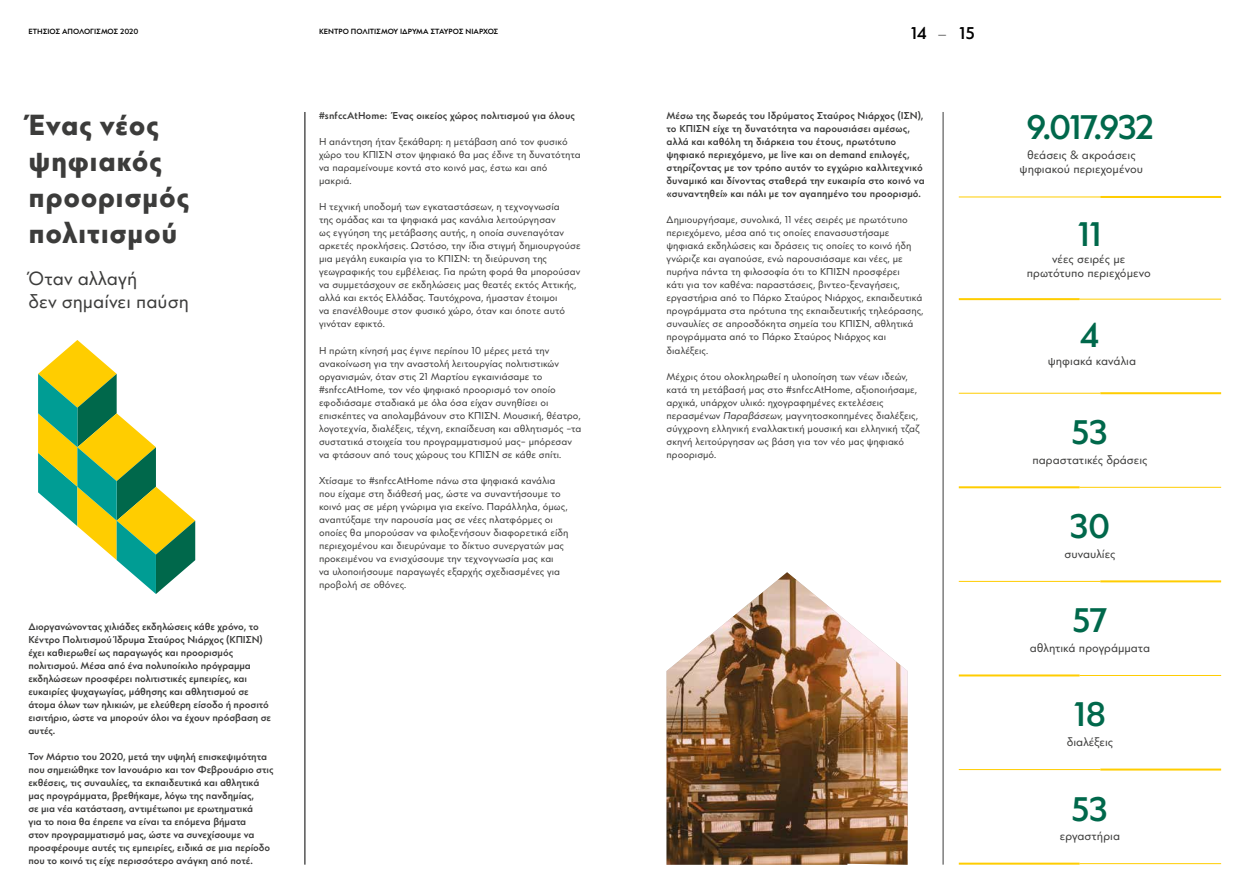
<style>
.page{position:relative;width:1248px;height:893px;background:#fff}
.page>*{position:absolute;margin:0;border:0;box-sizing:border-box;transform-origin:0 0}
.t1{font:500 34px "SNFCC Panoptik";letter-spacing:-.05em;color:#00684b}
.t2{font:700 29px/36px "SNFCC Panoptik";letter-spacing:.02em;color:#3c3c3b}
.t3{font:19px/22.8px "SNFCC Panoptik";color:#3c3c3b}
.t4{font:500 17px "SNFCC Panoptik";color:#000}
.t5{font:11.9px/14.5px "SNFCC Panoptik";color:#3c3c3b;text-align:center}
.t6{font:10px/13px "SNFCC Panoptik";letter-spacing:.005em;color:#3c3c3b}
.t7{font:500 10px/13px "SNFCC Panoptik";color:#3c3c3b}
.t8{font:500 7.5px "SNFCC Panoptik";color:#000}
.s1{font-weight:300;font-size:13px}
.s2{font-style:italic}
</style>
<div class="page">
<hr style="left:304px;top:112px;width:1px;height:753px;background:#000">
<hr style="left:942px;top:112px;width:1px;height:753px;background:#3c3c3b">
<img style="left:666px;top:572px;width:241px;height:293px">
<hr style="left:1100px;top:196px;width:120px;height:2px;background:#ffcd00">
<hr style="left:958px;top:197px;width:142px;height:1px;background:#ffcd00">
<hr style="left:958px;top:298px;width:121px;height:2px;background:#ffcd00">
<hr style="left:1079px;top:299px;width:141px;height:1px;background:#ffcd00">
<hr style="left:1100px;top:392px;width:120px;height:2px;background:#ffcd00">
<hr style="left:958px;top:393px;width:142px;height:1px;background:#ffcd00">
<hr style="left:958px;top:486px;width:121px;height:2px;background:#ffcd00">
<hr style="left:1079px;top:487px;width:141px;height:1px;background:#ffcd00">
<hr style="left:1100px;top:580px;width:120px;height:2px;background:#ffcd00">
<hr style="left:958px;top:581px;width:142px;height:1px;background:#ffcd00">
<hr style="left:958px;top:674px;width:121px;height:2px;background:#ffcd00">
<hr style="left:1079px;top:675px;width:141px;height:1px;background:#ffcd00">
<hr style="left:1100px;top:768px;width:120px;height:2px;background:#ffcd00">
<hr style="left:958px;top:769px;width:142px;height:1px;background:#ffcd00">
<hr style="left:958px;top:863px;width:121px;height:2px;background:#ffcd00">
<hr style="left:1079px;top:863px;width:141px;height:1px;background:#ffcd00">
<svg style="left:38px;top:340px;width:157px;height:254px"></svg>
<p class="t8" style="left:28px;top:27px;width:112px">ΕΤΗΣΙΟΣ ΑΠΟΛΟΓΙΣΜΟΣ 2020</p>
<p class="t8" style="left:319px;top:27px;width:181px">ΚΕΝΤΡΟ ΠΟΛΙΤΙΣΜΟΥ ΙΔΡΥΜΑ ΣΤΑΥΡΟΣ ΝΙΑΡΧΟΣ</p>
<h3 class="t4" style="left:910px;top:22px;width:66px">14 <span class="s1">—</span> 15</h3>
<h2 class="t2" style="left:29px;top:108px;width:162px">Ένας νέος ψηφιακός προορισμός πολιτισμού</h2>
<h3 class="t3" style="left:29px;top:267px;width:162px">Όταν αλλαγή<br>δεν σημαίνει παύση</h3>
<p class="t7" style="left:28px;top:620px;width:244px">Διοργανώνοντας χιλιάδες εκδηλώσεις κάθε χρόνο, το Κέντρο Πολιτισμού Ίδρυμα Σταύρος Νιάρχος (ΚΠΙΣΝ) έχει καθιερωθεί ως παραγωγός και προορισμός πολιτισμού. Μέσα από ένα πολυποίκιλο πρόγραμμα εκδηλώσεων προσφέρει πολιτιστικές εμπειρίες, και ευκαιρίες ψυχαγωγίας, μάθησης και αθλητισμού σε άτομα όλων των ηλικιών, με ελεύθερη είσοδο ή προσιτό εισιτήριο, ώστε να μπορούν όλοι να έχουν πρόσβαση σε αυτές.</p>
<p class="t7" style="left:28px;top:750px;width:246px">Τον Μάρτιο του 2020, μετά την υψηλή επισκεψιμότητα που σημειώθηκε τον Ιανουάριο και τον Φεβρουάριο στις εκθέσεις, τις συναυλίες, τα εκπαιδευτικά και αθλητικά μας προγράμματα, βρεθήκαμε, λόγω της πανδημίας,<br>σε μια νέα κατάσταση, αντιμέτωποι με ερωτηματικά<br>για το ποια θα έπρεπε να είναι τα επόμενα βήματα<br>στον προγραμματισμό μας, ώστε να συνεχίσουμε να προσφέρουμε αυτές τις εμπειρίες, ειδικά σε μια περίοδο που το κοινό τις είχε περισσότερο ανάγκη από ποτέ.</p>
<p class="t7" style="left:319px;top:110px;width:257px">#snfccAtHome: Ένας οικείος χώρος πολιτισμού για όλους</p>
<p class="t6" style="left:319px;top:136px;width:263px">Η απάντηση ήταν ξεκάθαρη: η μετάβαση από τον φυσικό χώρο του ΚΠΙΣΝ στον ψηφιακό θα μας έδινε τη δυνατότητα να παραμείνουμε κοντά στο κοινό μας, έστω και από μακριά.</p>
<p class="t6" style="left:319px;top:201px;width:263px">Η τεχνική υποδομή των εγκαταστάσεων, η τεχνογνωσία<br>της ομάδας και τα ψηφιακά μας κανάλια λειτούργησαν<br>ως εγγύηση της μετάβασης αυτής, η οποία συνεπαγόταν αρκετές προκλήσεις. Ωστόσο, την ίδια στιγμή δημιουργούσε μια μεγάλη ευκαιρία για το ΚΠΙΣΝ: τη διεύρυνση της γεωγραφικής του εμβέλειας. Για πρώτη φορά θα μπορούσαν να συμμετάσχουν σε εκδηλώσεις μας θεατές εκτός Αττικής, αλλά και εκτός Ελλάδας. Ταυτόχρονα, ήμασταν έτοιμοι<br>να επανέλθουμε στον φυσικό χώρο, όταν και όποτε αυτό γινόταν εφικτό.</p>
<p class="t6" style="left:319px;top:344px;width:264px">Η πρώτη κίνησή μας έγινε περίπου 10 μέρες μετά την ανακοίνωση για την αναστολή λειτουργίας πολιτιστικών οργανισμών, όταν στις 21 Μαρτίου εγκαινιάσαμε το #snfccAtHome, τον νέο ψηφιακό προορισμό τον οποίο εφοδιάσαμε σταδιακά με όλα όσα είχαν συνηθίσει οι επισκέπτες να απολαμβάνουν στο ΚΠΙΣΝ. Μουσική, θέατρο, λογοτεχνία, διαλέξεις, τέχνη, εκπαίδευση και αθλητισμός –τα συστατικά στοιχεία του προγραμματισμού μας– μπόρεσαν να φτάσουν από τους χώρους του ΚΠΙΣΝ σε κάθε σπίτι.</p>
<p class="t6" style="left:319px;top:474px;width:251px">Χτίσαμε το #snfccAtHome πάνω στα ψηφιακά κανάλια που είχαμε στη διάθεσή μας, ώστε να συναντήσουμε το κοινό μας σε μέρη γνώριμα για εκείνο. Παράλληλα, όμως, αναπτύξαμε την παρουσία μας σε νέες πλατφόρμες οι οποίες θα μπορούσαν να φιλοξενήσουν διαφορετικά είδη περιεχομένου και διευρύναμε το δίκτυο συνεργατών μας προκειμένου να ενισχύσουμε την τεχνογνωσία μας και<br>να υλοποιήσουμε παραγωγές εξαρχής σχεδιασμένες για προβολή σε οθόνες.</p>
<p class="t7" style="left:666px;top:110px;width:260px">Μέσω της δωρεάς του Ιδρύματος Σταύρος Νιάρχος (ΙΣΝ), το ΚΠΙΣΝ είχε τη δυνατότητα να παρουσιάσει αμέσως, αλλά και καθόλη τη διάρκεια του έτους, πρωτότυπο ψηφιακό περιεχόμενο, με live και on demand επιλογές, στηρίζοντας με τον τρόπο αυτόν το εγχώριο καλλιτεχνικό δυναμικό και δίνοντας σταθερά την ευκαιρία στο κοινό να «συναντηθεί» και πάλι με τον αγαπημένο του προορισμό.</p>
<p class="t6" style="left:666px;top:214px;width:258px">Δημιουργήσαμε, συνολικά, 11 νέες σειρές με πρωτότυπο περιεχόμενο, μέσα από τις οποίες επανασυστήσαμε ψηφιακά εκδηλώσεις και δράσεις τις οποίες το κοινό ήδη γνώριζε και αγαπούσε, ενώ παρουσιάσαμε και νέες, με πυρήνα πάντα τη φιλοσοφία ότι το ΚΠΙΣΝ προσφέρει<br>κάτι για τον καθένα: παραστάσεις, βιντεο-ξεναγήσεις, εργαστήρια από το Πάρκο Σταύρος Νιάρχος, εκπαιδευτικά προγράμματα στα πρότυπα της εκπαιδευτικής τηλεόρασης, συναυλίες σε απροσδόκητα σημεία του ΚΠΙΣΝ, αθλητικά προγράμματα από το Πάρκο Σταύρος Νιάρχος και διαλέξεις.</p>
<p class="t6" style="left:666px;top:370px;width:254px">Μέχρις ότου ολοκληρωθεί η υλοποίηση των νέων ιδεών, κατά τη μετάβασή μας στο #snfccAtHome, αξιοποιήσαμε, αρχικά, υπάρχον υλικό: ηχογραφημένες εκτελέσεις περασμένων <span class="s2">Παραβάσεων</span>, μαγνητοσκοπημένες διαλέξεις, σύγχρονη ελληνική εναλλακτική μουσική και ελληνική τζαζ σκηνή λειτούργησαν ως βάση για τον νέο μας ψηφιακό προορισμό.</p>
<h1 class="t1" style="left:1025px;top:106px;width:129px">9.017.932</h1>
<p class="t5" style="left:1019px;top:148px;width:125px">θεάσεις &amp; ακροάσεις ψηφιακού περιεχομένου</p>
<h1 class="t1" style="left:1077px;top:213px;width:26px">11</h1>
<p class="t5" style="left:1026px;top:251px;width:125px">νέες σειρές με πρωτότυπο περιεχόμενο</p>
<h1 class="t1" style="left:1080px;top:314px;width:21px">4</h1>
<p class="t5" style="left:1047px;top:354px;width:90px">ψηφιακά κανάλια</p>
<h1 class="t1" style="left:1071px;top:411px;width:38px">53</h1>
<p class="t5" style="left:1032px;top:453px;width:116px">παραστατικές δράσεις</p>
<h1 class="t1" style="left:1069px;top:505px;width:43px">30</h1>
<p class="t5" style="left:1064px;top:547px;width:52px">συναυλίες</p>
<h1 class="t1" style="left:1072px;top:599px;width:37px">57</h1>
<p class="t5" style="left:1029px;top:641px;width:122px">aθλητικά προγράμματα</p>
<h1 class="t1" style="left:1073px;top:693px;width:34px">18</h1>
<p class="t5" style="left:1066px;top:735px;width:48px">διαλέξεις</p>
<h1 class="t1" style="left:1071px;top:787px;width:38px">53</h1>
<p class="t5" style="left:1059px;top:829px;width:62px">εργαστήρια</p>
</div>
